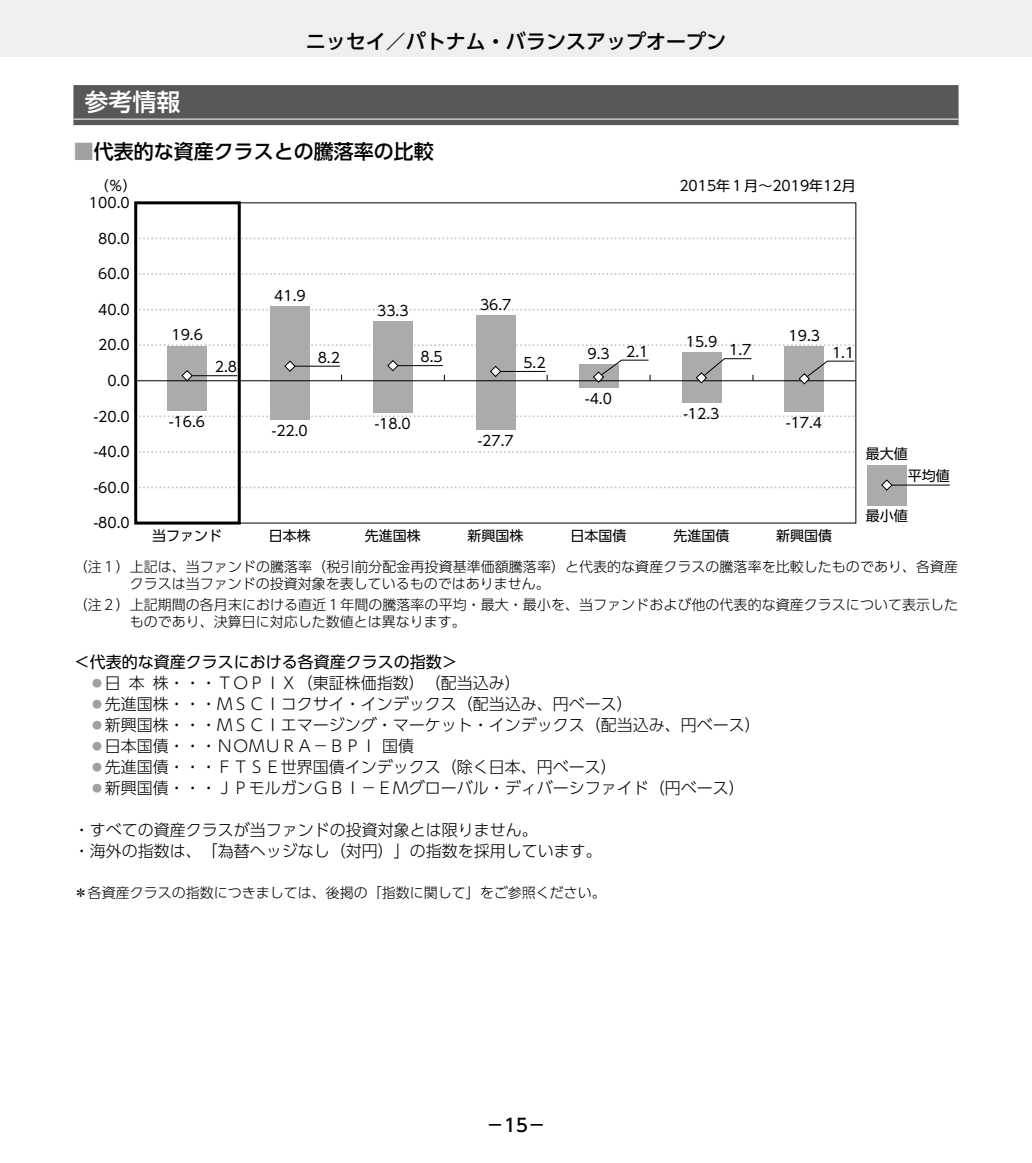
<style>
.page{position:relative;width:1032px;height:1163px;background:#fff}
.page>*{position:absolute;margin:0;border:0;box-sizing:border-box;transform-origin:0 0}
.t1{font:500 24px "UD Shin Go Pro";color:#fff}
.t2{font:500 20px "UD Shin Go Pro";color:#000}
.t3{font:500 18px "UD Shin Go Pro";color:#000}
.t4{font:300 16px/21px "UD Shin Go Pro";color:#000}
.t5{font:16px "UD Shin Go Pro";color:#000}
.t6{font:300 14px/17px "UD Shin Go Pro";letter-spacing:.005em;color:#000}
.t7{font:14px/17px "UD Shin Go Pro";color:#000;text-align:center}
.s1{color:#9fa0a0}
.s2{font-size:10px;color:#9fa0a0}
</style>
<div class="page">
<div style="left:0;top:0;width:1032px;height:57px;background:#efefef"></div>
<div style="left:73px;top:85px;width:885px;height:40px;background:#595757"></div>
<hr style="left:73px;top:119px;width:885px;height:1px;background:#fff">
<svg style="left:139px;top:486px;width:715px;height:2px"></svg>
<svg style="left:139px;top:451px;width:715px;height:2px"></svg>
<svg style="left:139px;top:415px;width:715px;height:2px"></svg>
<svg style="left:139px;top:344px;width:715px;height:2px"></svg>
<svg style="left:139px;top:308px;width:715px;height:2px"></svg>
<svg style="left:139px;top:273px;width:715px;height:2px"></svg>
<svg style="left:139px;top:237px;width:715px;height:2px"></svg>
<div style="left:168px;top:346px;width:39px;height:64px;background:#aaabab"></div>
<div style="left:270px;top:306px;width:39px;height:114px;background:#aaabab"></div>
<div style="left:373px;top:321px;width:39px;height:91px;background:#aaabab"></div>
<div style="left:476px;top:315px;width:39px;height:115px;background:#aaabab"></div>
<div style="left:579px;top:364px;width:39px;height:24px;background:#aaabab"></div>
<div style="left:682px;top:352px;width:39px;height:50px;background:#aaabab"></div>
<div style="left:785px;top:346px;width:39px;height:65px;background:#aaabab"></div>
<hr style="left:136px;top:380px;width:720px;height:1px;background:#000">
<svg style="left:592px;top:359px;width:58px;height:24px"></svg>
<hr style="left:290px;top:366px;width:50px;height:1px;background:#000">
<svg style="left:284px;top:360px;width:12px;height:12px"></svg>
<hr style="left:393px;top:365px;width:50px;height:1px;background:#000">
<svg style="left:387px;top:360px;width:12px;height:12px"></svg>
<hr style="left:496px;top:371px;width:50px;height:1px;background:#000">
<svg style="left:490px;top:365px;width:11px;height:12px"></svg>
<svg style="left:798px;top:360px;width:57px;height:25px"></svg>
<div style="left:134px;top:201px;width:107px;height:323px;border:3px solid #000"></div>
<svg style="left:695px;top:358px;width:58px;height:26px"></svg>
<hr style="left:187px;top:375px;width:50px;height:1px;background:#000">
<svg style="left:181px;top:370px;width:12px;height:12px"></svg>
<div style="left:867px;top:465px;width:39px;height:40px;background:#aaabab"></div>
<hr style="left:887px;top:484px;width:63px;height:1px;background:#000">
<svg style="left:881px;top:479px;width:12px;height:12px"></svg>
<p class="t2" style="left:306px;top:25px;width:421px">ニッセイ／パトナム・バランスアップオープン</p>
<h1 class="t1" style="left:84px;top:82px;width:97px">参考情報</h1>
<p class="t2" style="left:74px;top:135px;width:362px"><span class="s1">■</span>代表的な資産クラスとの騰落率の比較</p>
<p class="t7" style="left:89px;top:177px;width:49px">（％）<br>100.0</p>
<p class="t7" style="left:98px;top:229px;width:33px">80.0</p>
<p class="t7" style="left:98px;top:265px;width:33px">60.0</p>
<p class="t7" style="left:98px;top:300px;width:33px">40.0</p>
<p class="t7" style="left:98px;top:336px;width:33px">20.0</p>
<p class="t7" style="left:107px;top:372px;width:24px">0.0</p>
<p class="t7" style="left:94px;top:407px;width:37px">-20.0</p>
<p class="t7" style="left:94px;top:443px;width:37px">-40.0</p>
<p class="t7" style="left:94px;top:478px;width:37px">-60.0</p>
<p class="t7" style="left:171px;top:326px;width:33px">19.6</p>
<p class="t7" style="left:215px;top:358px;width:24px">2.8</p>
<p class="t7" style="left:169px;top:412px;width:37px">-16.6</p>
<p class="t7" style="left:274px;top:287px;width:33px">41.9</p>
<p class="t7" style="left:377px;top:302px;width:33px">33.3</p>
<p class="t7" style="left:480px;top:296px;width:33px">36.7</p>
<p class="t7" style="left:318px;top:348px;width:24px">8.2</p>
<p class="t7" style="left:421px;top:348px;width:24px">8.5</p>
<p class="t7" style="left:523px;top:354px;width:24px">5.2</p>
<p class="t7" style="left:272px;top:422px;width:37px">-22.0</p>
<p class="t7" style="left:375px;top:415px;width:37px">-18.0</p>
<p class="t7" style="left:478px;top:432px;width:37px">-27.7</p>
<p class="t7" style="left:679px;top:177px;width:178px">2015年１月～2019年12月</p>
<p class="t7" style="left:587px;top:345px;width:24px">9.3</p>
<p class="t7" style="left:585px;top:390px;width:28px">-4.0</p>
<p class="t7" style="left:788px;top:327px;width:33px">19.3</p>
<p class="t7" style="left:686px;top:332px;width:33px">15.9</p>
<p class="t7" style="left:626px;top:342px;width:24px">2.1</p>
<p class="t7" style="left:729px;top:341px;width:24px">1.7</p>
<p class="t7" style="left:832px;top:343px;width:24px">1.1</p>
<p class="t7" style="left:683px;top:404px;width:37px">-12.3</p>
<p class="t7" style="left:786px;top:413px;width:37px">-17.4</p>
<p class="t7" style="left:94px;top:514px;width:37px">-80.0</p>
<p class="t7" style="left:152px;top:527px;width:71px">当ファンド</p>
<p class="t7" style="left:269px;top:527px;width:43px">日本株</p>
<p class="t7" style="left:365px;top:527px;width:57px">先進国株</p>
<p class="t7" style="left:468px;top:527px;width:57px">新興国株</p>
<p class="t7" style="left:570px;top:527px;width:57px">日本国債</p>
<p class="t7" style="left:673px;top:527px;width:57px">先進国債</p>
<p class="t7" style="left:776px;top:527px;width:57px">新興国債</p>
<p class="t7" style="left:866px;top:445px;width:43px">最大値</p>
<p class="t7" style="left:908px;top:467px;width:43px">平均値</p>
<p class="t7" style="left:866px;top:507px;width:43px">最小値</p>
<p class="t6" style="left:130px;top:558px;width:830px;text-indent:-56px">（注１）上記は、当ファンドの騰落率（税引前分配金再投資基準価額騰落率）と代表的な資産クラスの騰落率を比較したものであり、各資産クラスは当ファンドの投資対象を表しているものではありません。</p>
<p class="t6" style="left:130px;top:596px;width:830px;text-indent:-56px">（注２）上記期間の各月末における直近１年間の騰落率の平均・最大・最小を、当ファンドおよび他の代表的な資産クラスについて表示したものであり、決算日に対応した数値とは異なります。</p>
<p class="t5" style="left:74px;top:649px;width:386px">＜代表的な資産クラスにおける各資産クラスの指数＞</p>
<p class="t4" style="left:92px;top:672px;width:430px"><span class="s2">●</span> 日本株・・・ＴＯＰＩＸ（東証株価指数）（配当込み）</p>
<p class="t4" style="left:92px;top:693px;width:542px"><span class="s2">●</span> 先進国株・・・ＭＳＣＩコクサイ・インデックス（配当込み、円ベース）</p>
<p class="t4" style="left:92px;top:714px;width:670px"><span class="s2">●</span> 新興国株・・・ＭＳＣＩエマージング・マーケット・インデックス（配当込み、円ベース）</p>
<p class="t4" style="left:92px;top:735px;width:323px"><span class="s2">●</span> 日本国債・・・ＮＯＭＵＲＡ－ＢＰＩ 国債</p>
<p class="t4" style="left:92px;top:756px;width:526px"><span class="s2">●</span> 先進国債・・・ＦＴＳＥ世界国債インデックス（除く日本、円ベース）</p>
<p class="t4" style="left:92px;top:777px;width:654px"><span class="s2">●</span> 新興国債・・・ＪＰモルガンＧＢＩ－ＥＭグローバル・ディバーシファイド（円ベース）</p>
<p class="t4" style="left:74px;top:819px;width:530px">・すべての資産クラスが当ファンドの投資対象とは限りません。<br>・海外の指数は、「為替ヘッジなし（対円）」の指数を採用しています。</p>
<p class="t6" style="left:74px;top:883px;width:534px">＊各資産クラスの指数につきましては、後掲の「指数に関して」をご参照ください。</p>
<p class="t3" style="left:486px;top:1110px;width:61px">－15－</p>
</div>
